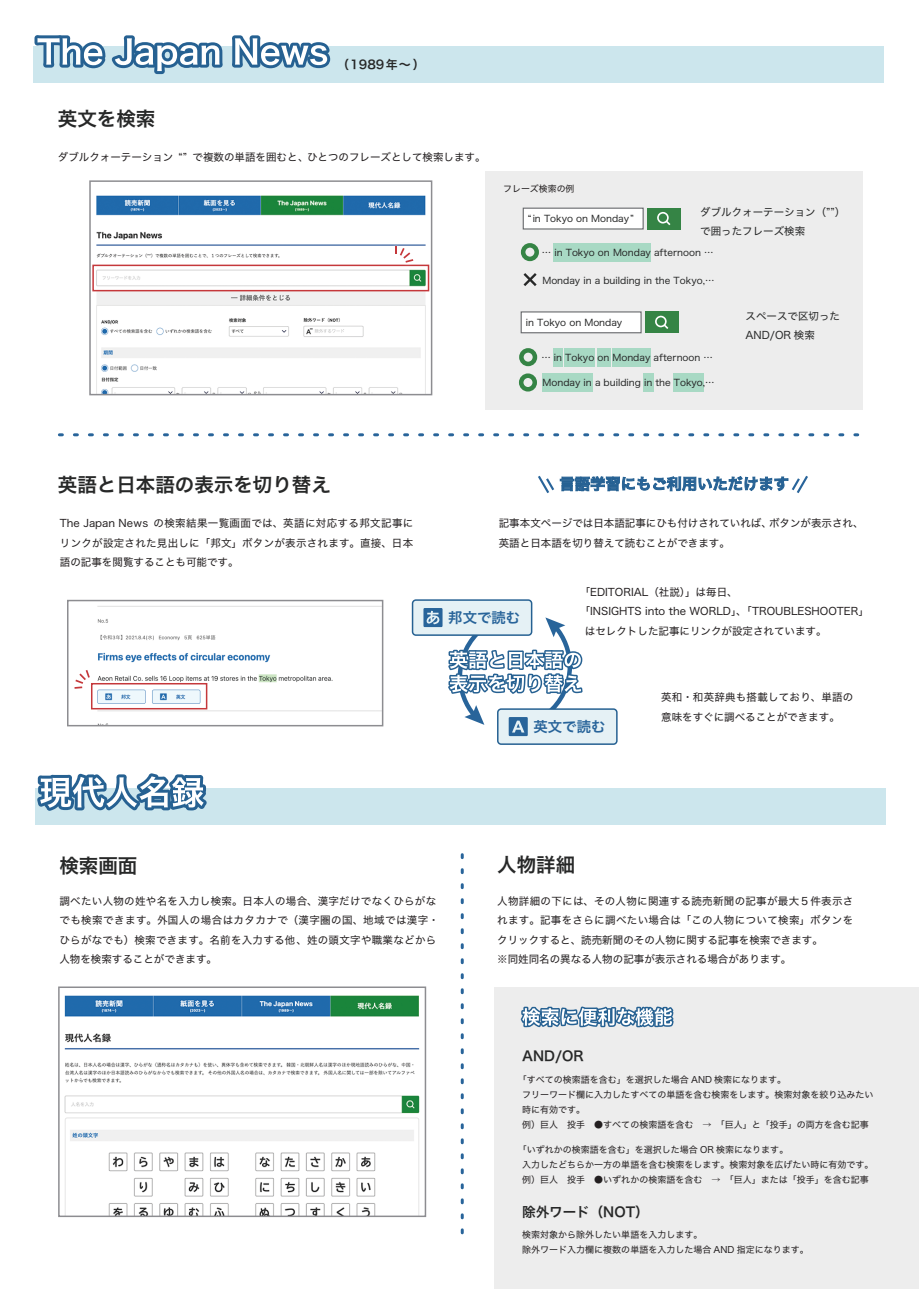
<style>
.page{position:relative;width:919px;height:1289px;background:#fff}
.page>*{position:absolute;margin:0;border:0;box-sizing:border-box;transform-origin:0 0}
.t1{font:19.5px "Hiragino Sans W6";color:#272828}
.t2{font:14.4px "Hiragino Sans W6";color:#28649a}
.t3{font:13.5px "Hiragino Sans W6";color:#272828}
.t4{font:12px "Hiragino Sans W6";color:#272828}
.t5{font:10.5px/19.5px "Hiragino Sans W4";color:#231f20}
.t6{font:10.5px/19.5px "Hiragino Sans W4";letter-spacing:.03em;color:#231f20}
.t7{font:10.5px/18.3px "Hiragino Sans W4";color:#272828}
.t8{font:9.3px "Hiragino Sans W4";color:#272828}
.t9{font:9px/15px "Hiragino Sans W4";color:#231f20}
.t10{font:8.85px "Hiragino Sans W4";color:#231f20}
</style>
<div class="page">
<div style="left:485px;top:171px;width:377px;height:238px;background:#ededed"></div>
<div style="left:495px;top:987px;width:423px;height:301px;background:#ededed"></div>
<div style="left:553px;top:244px;width:98px;height:18px;background:#a8d9c4"></div>
<div style="left:33px;top:46px;width:850px;height:37px;background:#cce6ed"></div>
<div style="left:35px;top:788px;width:850px;height:37px;background:#cce6ed"></div>
<svg style="left:520px;top:1006px;width:153px;height:21px"></svg>
<svg style="left:37px;top:773px;width:170px;height:37px"></svg>
<svg style="left:34px;top:35px;width:71px;height:33px"></svg>
<svg style="left:112px;top:35px;width:111px;height:39px"></svg>
<svg style="left:232px;top:35px;width:98px;height:33px"></svg>
<img style="left:92px;top:195px;width:337px;height:197px">
<div style="left:89px;top:180px;width:343px;height:215px;border:2px solid #8d8d91"></div>
<div style="left:92px;top:264px;width:337px;height:27px;border:2px solid #c5383b"></div>
<svg style="left:560px;top:476px;width:248px;height:17px"></svg>
<svg style="left:538px;top:476px;width:16px;height:17px"></svg>
<img style="left:91px;top:606px;width:289px;height:106px">
<div style="left:67px;top:600px;width:316px;height:126px;border:2px solid #8d8d91"></div>
<div style="left:522px;top:208px;width:121px;height:21px;background:#fff;border:1px solid #686a6d"></div>
<div style="left:647px;top:208px;width:33px;height:21px;background:#358445"></div>
<svg style="left:657px;top:211px;width:13px;height:14px"></svg>
<div style="left:521px;top:243px;width:18px;height:18px;border:4px solid #358445;border-radius:50%"></div>
<svg style="left:523px;top:273px;width:13px;height:13px"></svg>
<div style="left:553px;top:349px;width:10px;height:18px;background:#a8d9c4"></div>
<div style="left:596px;top:349px;width:14px;height:18px;background:#a8d9c4"></div>
<div style="left:612px;top:349px;width:38px;height:18px;background:#a8d9c4"></div>
<div style="left:564px;top:349px;width:31px;height:18px;background:#a8d9c4"></div>
<div style="left:542px;top:373px;width:39px;height:18px;background:#a8d9c4"></div>
<div style="left:583px;top:373px;width:10px;height:18px;background:#a8d9c4"></div>
<div style="left:643px;top:373px;width:10px;height:18px;background:#a8d9c4"></div>
<div style="left:672px;top:373px;width:31px;height:18px;background:#a8d9c4"></div>
<div style="left:520px;top:311px;width:121px;height:22px;background:#fff;border:1px solid #686a6d"></div>
<div style="left:645px;top:311px;width:33px;height:22px;background:#358445"></div>
<svg style="left:655px;top:315px;width:13px;height:14px"></svg>
<div style="left:519px;top:348px;width:18px;height:18px;border:4px solid #358445;border-radius:50%"></div>
<div style="left:519px;top:373px;width:18px;height:18px;border:4px solid #358445;border-radius:50%"></div>
<img style="left:64px;top:995px;width:356px;height:218px">
<div style="left:58px;top:986px;width:368px;height:230px;border:2px solid #8d8d91"></div>
<div style="left:412px;top:600px;width:119px;height:35px;background:#e5f1f5;border-radius:3px"></div>
<div style="left:412px;top:599px;width:120px;height:37px;border:2px solid #266192;border-radius:3px"></div>
<svg style="left:423px;top:608px;width:19px;height:19px"></svg>
<div style="left:497px;top:709px;width:119px;height:35px;background:#e5f1f5;border-radius:3px"></div>
<div style="left:497px;top:708px;width:120px;height:37px;border:2px solid #266192;border-radius:3px"></div>
<svg style="left:448px;top:617px;width:134px;height:119px"></svg>
<svg style="left:460px;top:854px;width:3px;height:381px"></svg>
<svg style="left:59px;top:433px;width:798px;height:3px"></svg>
<img style="left:391px;top:242px;width:27px;height:25px">
<svg style="left:395px;top:246px;width:18px;height:17px"></svg>
<div style="left:91px;top:683px;width:116px;height:26px;border:2px solid #c5383b"></div>
<img style="left:74px;top:665px;width:20px;height:28px">
<svg style="left:74px;top:670px;width:16px;height:18px"></svg>
<h1 class="t1" style="left:58px;top:101px;width:99px">英文を検索</h1>
<p class="t4" style="left:337px;top:53px;width:89px">（1989年～）</p>
<p class="t5" style="left:58px;top:146px;width:429px">ダブルクォーテーション “” で複数の単語を囲むと、ひとつのフレーズとして検索します。</p>
<p class="t10" style="left:503px;top:181px;width:73px">フレーズ検索の例</p>
<p class="t8" style="left:528px;top:210px;width:107px">“in Tokyo on Monday”</p>
<p class="t7" style="left:700px;top:203px;width:147px">ダブルクォーテーション（””）で囲ったフレーズ検索</p>
<p class="t8" style="left:542px;top:244px;width:173px">… in Tokyo on Monday afternoon …</p>
<p class="t8" style="left:542px;top:272px;width:173px">Monday in a building in the Tokyo,…</p>
<p class="t8" style="left:526px;top:314px;width:98px">in Tokyo on Monday</p>
<p class="t8" style="left:541px;top:349px;width:173px">… in Tokyo on Monday afternoon …</p>
<p class="t8" style="left:542px;top:374px;width:173px">Monday in a building in the Tokyo,…</p>
<p class="t7" style="left:745px;top:306px;width:96px">スペースで区切った<br>AND/OR 検索</p>
<h1 class="t1" style="left:58px;top:467px;width:274px">英語と日本語の表示を切り替え</h1>
<p class="t5" style="left:60px;top:512px;width:355px;text-align:justify">The Japan News の検索結果一覧画面では、英語に対応する邦文記事にリンクが設定された見出しに「邦文」ボタンが表示されます。直接、日本語の記事を閲覧することも可能です。</p>
<p class="t5" style="left:499px;top:512px;width:366px">記事本文ページでは日本語記事にひも付けされていれば、ボタンが表示され、英語と日本語を切り替えて読むことができます。</p>
<p class="t5" style="left:579px;top:581px;width:159px">「EDITORIAL（社説）」は毎日、</p>
<p class="t5" style="left:579px;top:601px;width:291px">「INSIGHTS into the WORLD」、「TROUBLESHOOTER」</p>
<p class="t5" style="left:585px;top:620px;width:243px">はセレクトした記事にリンクが設定されています。</p>
<h2 class="t2" style="left:448px;top:604px;width:73px">邦文で読む</h2>
<h2 class="t2" style="left:533px;top:713px;width:73px">英文で読む</h2>
<h1 class="t1" style="left:59px;top:848px;width:79px">検索画面</h1>
<h1 class="t1" style="left:497px;top:846px;width:79px">人物詳細</h1>
<p class="t5" style="left:661px;top:687px;width:193px">英和・和英辞典も搭載しており、単語の意味をすぐに調べることができます。</p>
<p class="t6" style="left:59px;top:890px;width:381px">調べたい人物の姓や名を入力し検索。日本人の場合、漢字だけでなくひらがなでも検索できます。外国人の場合はカタカナで（漢字圏の国、地域では漢字・ひらがなでも）検索できます。名前を入力する他、姓の頭文字や職業などから人物を検索することができます。</p>
<p class="t6" style="left:497px;top:890px;width:357px">人物詳細の下には、その人物に関連する読売新聞の記事が最大５件表示されます。記事をさらに調べたい場合は「この人物について検索」ボタンをクリックすると、読売新聞のその人物に関する記事を検索できます。<br>※同姓同名の異なる人物の記事が表示される場合があります。</p>
<p class="t3" style="left:522px;top:1044px;width:63px">AND/OR</p>
<p class="t9" style="left:522px;top:1071px;width:353px;text-indent:-4px">「すべての検索語を含む」を選択した場合 AND 検索になります。<br>フリーワード欄に入力したすべての単語を含む検索をします。検索対象を絞り込みたい時に有効です。<br>例）巨人　投手　●すべての検索語を含む　→　「巨人」と「投手」の両方を含む記事</p>
<p class="t9" style="left:522px;top:1141px;width:353px;text-indent:-4px">「いずれかの検索語を含む」を選択した場合 OR 検索になります。<br>入力したどちらか一方の単語を含む検索をします。検索対象を広げたい時に有効です。例）巨人　投手　●いずれかの検索語を含む　→　「巨人」または「投手」を含む記事</p>
<p class="t3" style="left:522px;top:1199px;width:128px">除外ワード（NOT）</p>
<p class="t9" style="left:522px;top:1226px;width:288px">検索対象から除外したい単語を入力します。<br>除外ワード入力欄に複数の単語を入力した場合 AND 指定になります。</p>
</div>
